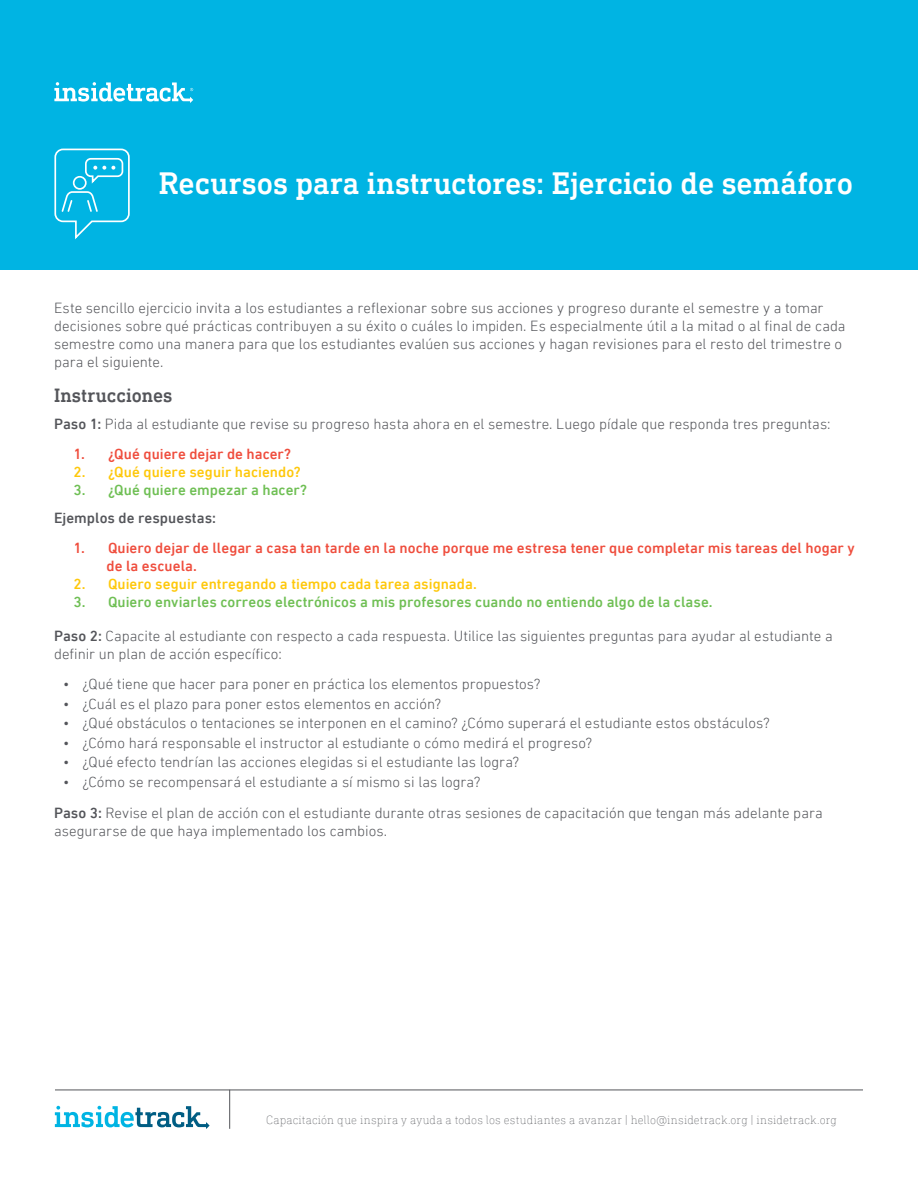
<style>
.page{position:relative;width:918px;height:1188px;background:#fff}
.page>*{position:absolute;margin:0;border:0;box-sizing:border-box;transform-origin:0 0}
.Page_Title_-_solid_color_header{font:500 31.5px "DIN Next Slab Pro";letter-spacing:-.005em;color:#fff}
.Header_2{font:500 19.5px "DIN Next Slab Pro";color:#54555a}
.Body{font:300 15px/18px "DIN Next LT Pro";color:#54555a}
.Body-2{font:500 15px/18px "DIN Next LT Pro";letter-spacing:.005em;color:#ef4d3d}
.Body-3{font:500 15px "DIN Next LT Pro";letter-spacing:.005em;color:#6fbf54}
.Body-4{font:500 15px "DIN Next LT Pro";letter-spacing:.005em;color:#fec80b}
.Body-5{font:500 15px "DIN Next LT Pro";letter-spacing:.005em;color:#54555a}
.t1{font:200 12px "DIN Next Slab Pro";letter-spacing:.015em;color:#54555a}
.s1{font-weight:500}
</style>
<div class="page">
<div style="left:0;top:0;width:918px;height:270px;background:#00b4e3"></div>
<svg style="left:54px;top:82px;width:139px;height:21px"></svg>
<svg style="left:54px;top:148px;width:76px;height:92px"></svg>
<hr style="left:229px;top:1090px;width:1px;height:39px;background:#54555a">
<hr style="left:55px;top:1090px;width:808px;height:1px;background:#54555a">
<svg style="left:55px;top:1106px;width:155px;height:23px"></svg>
<p class="Page_Title_-_solid_color_header" style="left:159px;top:165px;width:696px">Recursos para instructores: Ejercicio de semáforo</p>
<p class="Body" style="left:54px;top:298px;width:793px">Este sencillo ejercicio invita a los estudiantes a reflexionar sobre sus acciones y progreso durante el semestre y a tomar decisiones sobre qué prácticas contribuyen a su éxito o cuáles lo impiden. Es especialmente útil a la mitad o al final de cada semestre como una manera para que los estudiantes evalúen sus acciones y hagan revisiones para el resto del trimestre o para el siguiente.</p>
<p class="Header_2" style="left:54px;top:384px;width:120px">Instrucciones</p>
<p class="Body" style="left:54px;top:415px;width:778px"><span class="s1">Paso 1:</span> Pida al estudiante que revise su progreso hasta ahora en el semestre. Luego pídale que responda tres preguntas:</p>
<p class="Body-2" style="left:74px;top:445px;width:219px">1. ¿Qué quiere dejar de hacer?</p>
<p class="Body-4" style="left:74px;top:463px;width:229px">2. ¿Qué quiere seguir haciendo?</p>
<p class="Body-3" style="left:74px;top:481px;width:235px">3. ¿Qué quiere empezar a hacer?</p>
<p class="Body-5" style="left:54px;top:509px;width:164px">Ejemplos de respuestas:</p>
<p class="Body-2" style="left:106px;top:539px;width:750px;text-indent:-33px">1. Quiero dejar de llegar a casa tan tarde en la noche porque me estresa tener que completar mis tareas del hogar y de la escuela.</p>
<p class="Body-4" style="left:74px;top:575px;width:405px">2. Quiero seguir entregando a tiempo cada tarea asignada.</p>
<p class="Body-3" style="left:74px;top:593px;width:641px">3. Quiero enviarles correos electrónicos a mis profesores cuando no entiendo algo de la clase.</p>
<p class="Body" style="left:54px;top:627px;width:780px"><span class="s1">Paso 2:</span> Capacite al estudiante con respecto a cada respuesta. Utilice las siguientes preguntas para ayudar al estudiante a definir un plan de acción específico:</p>
<p class="Body" style="left:63px;top:675px;width:479px">• ¿Qué tiene que hacer para poner en práctica los elementos propuestos?</p>
<p class="Body" style="left:63px;top:694px;width:380px">• ¿Cuál es el plazo para poner estos elementos en acción?</p>
<p class="Body" style="left:63px;top:714px;width:708px">• ¿Qué obstáculos o tentaciones se interponen en el camino? ¿Cómo superará el estudiante estos obstáculos?</p>
<p class="Body" style="left:63px;top:733px;width:531px">• ¿Cómo hará responsable el instructor al estudiante o cómo medirá el progreso?</p>
<p class="Body" style="left:63px;top:753px;width:458px">• ¿Qué efecto tendrían las acciones elegidas si el estudiante las logra?</p>
<p class="Body" style="left:63px;top:772px;width:419px">• ¿Cómo se recompensará el estudiante a sí mismo si las logra?</p>
<p class="Body" style="left:54px;top:804px;width:770px"><span class="s1">Paso 3:</span> Revise el plan de acción con el estudiante durante otras sesiones de capacitación que tengan más adelante para asegurarse de que haya implementado los cambios.</p>
<p class="t1" style="left:266px;top:1113px;width:572px">Capacitación que inspira y ayuda a todos los estudiantes a avanzar | hello@insidetrack.org | insidetrack.org</p>
</div>
